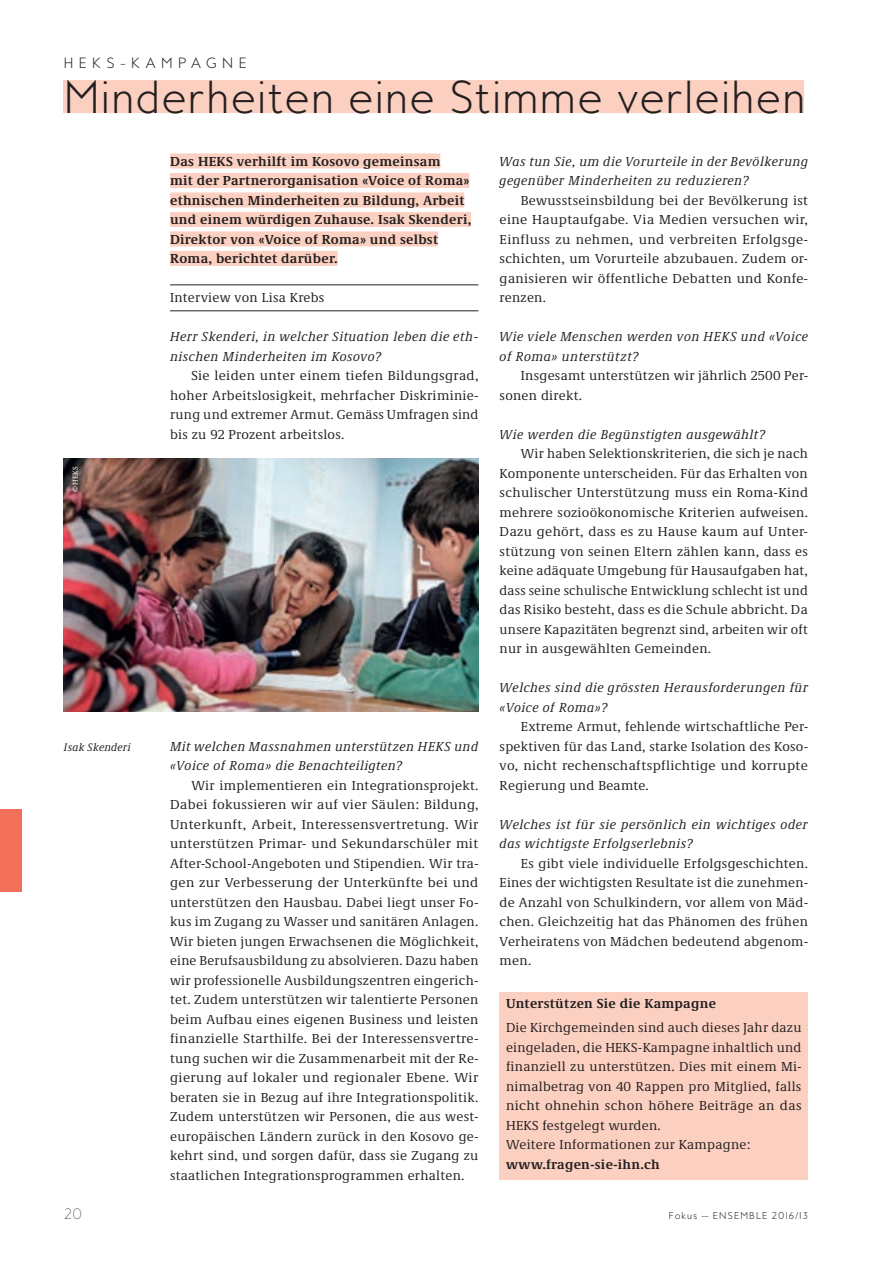
<style>
.page{position:relative;width:893px;height:1263px;background:#fff}
.page>*{position:absolute;margin:0;border:0;box-sizing:border-box;transform-origin:0 0}
.t1{font:300 42px "MB Empire";letter-spacing:.03em;color:#231f20}
.t2{font:13.5px/19.5px "Demos Next Pro";letter-spacing:.02em;color:#231f20;text-align:justify}
.t3{font:italic 13.5px/19.5px "Demos Next Pro";letter-spacing:.04em;color:#231f20}
.t4{font:700 13.5px/19.5px "Demos Next Pro";letter-spacing:.02em;color:#231f20}
.t5{font:300 13.5px "MB Empire";letter-spacing:.4em;color:#231f20}
.t6{font:100 13.5px "MB Empire";color:#231f20}
.t7{font:italic 11.25px "Demos Next Pro";letter-spacing:.02em;color:#231f20}
.t8{font:300 9px "MB Empire";letter-spacing:.11em;color:#231f20}
.t9{font:7.5px "Demos Next Pro";color:#fff}
</style>
<div class="page">
<div style="left:500px;top:992px;width:308px;height:188px;background:#fbd0c0"></div>
<div style="left:170px;top:153px;width:270px;height:15px;background:#fbd0c0"></div>
<div style="left:170px;top:173px;width:299px;height:15px;background:#fbd0c0"></div>
<div style="left:170px;top:192px;width:294px;height:15px;background:#fbd0c0"></div>
<div style="left:170px;top:212px;width:301px;height:15px;background:#fbd0c0"></div>
<div style="left:170px;top:231px;width:268px;height:15px;background:#fbd0c0"></div>
<div style="left:170px;top:251px;width:168px;height:15px;background:#fbd0c0"></div>
<hr style="left:170px;top:285px;width:308px;height:1px;background:#231f20">
<hr style="left:170px;top:311px;width:308px;height:1px;background:#231f20">
<div style="left:64px;top:80px;width:740px;height:33px;background:#fbd0c0"></div>
<img style="left:64px;top:458px;width:414px;height:254px">
<div style="left:0;top:809px;width:21px;height:82px;background:#f26f59"></div>
<p class="t5" style="left:64px;top:54px;width:185px">HEKS-KAMPAGNE</p>
<h1 class="t1" style="left:64px;top:70px;width:743px">Minderheiten eine Stimme verleihen</h1>
<p class="t9" style="left:70px;top:492px;width:27px;rotate:-90deg">© HEKS</p>
<p class="t7" style="left:64px;top:739px;width:68px">Isak Skenderi</p>
<p class="t4" style="left:170px;top:150px;width:303px">Das HEKS verhilft im Kosovo gemeinsam<br>mit der Partnerorganisation «Voice of Roma» ethnischen Minderheiten zu Bildung, Arbeit und einem würdigen Zuhause. Isak Skenderi, Direktor von «Voice of Roma» und selbst Roma, berichtet darüber.</p>
<p class="t2" style="left:170px;top:287px;width:156px">Interview von Lisa Krebs</p>
<p class="t3" style="left:170px;top:326px;width:310px">Herr Skenderi, in welcher Situation leben die eth&shy;nischen Minderheiten im Kosovo?</p>
<p class="t2" style="left:170px;top:365px;width:310px;text-indent:21px">Sie leiden unter einem tiefen Bildungsgrad, hoher Arbeitslosigkeit, mehrfacher Diskriminie&shy;rung und extremer Armut. Gemäss Umfragen sind bis zu 92 Prozent arbeitslos.</p>
<p class="t3" style="left:170px;top:736px;width:310px">Mit welchen Massnahmen unterstützen HEKS und «Voice of Roma» die Benachteiligten?</p>
<p class="t2" style="left:170px;top:775px;width:310px;text-indent:21px">Wir implementieren ein Integrationsprojekt.<br>Dabei fokussieren wir auf vier Säulen: Bildung, Unterkunft, Arbeit, Interessensvertretung. Wir unterstützen Primar- und Sekundarschüler mit After-School-Angeboten und Stipendien. Wir tra&shy;gen zur Verbesserung der Unterkünfte bei und unterstützen den Hausbau. Dabei liegt unser Fo&shy;kus im Zugang zu Wasser und sanitären Anlagen.<br>Wir bieten jungen Erwachsenen die Möglichkeit, eine Berufsausbildung zu absolvieren. Dazu haben wir professionelle Ausbildungszentren eingerich&shy;tet. Zudem unterstützen wir talentierte Personen beim Aufbau eines eigenen Business und leisten finanzielle Starthilfe. Bei der Interessensvertre&shy;tung suchen wir die Zusammenarbeit mit der Re&shy;gierung auf lokaler und regionaler Ebene. Wir beraten sie in Bezug auf ihre Integrationspolitik.<br>Zudem unterstützen wir Personen, die aus west&shy;europäischen Ländern zurück in den Kosovo ge&shy;kehrt sind, und sorgen dafür, dass sie Zugang zu staatlichen Integrationsprogrammen erhalten.</p>
<p class="t3" style="left:500px;top:151px;width:310px">Was tun Sie, um die Vorurteile in der Bevölkerung gegenüber Minderheiten zu reduzieren?</p>
<p class="t2" style="left:500px;top:190px;width:310px;text-indent:21px">Bewusstseinsbildung bei der Bevölkerung ist eine Hauptaufgabe. Via Medien versuchen wir, Einfluss zu nehmen, und verbreiten Erfolgsge&shy;schichten, um Vorurteile abzubauen. Zudem or&shy;ganisieren wir öffentliche Debatten und Konfe&shy;renzen.</p>
<p class="t3" style="left:500px;top:326px;width:310px">Wie viele Menschen werden von HEKS und «Voice of Roma» unterstützt?</p>
<p class="t2" style="left:500px;top:365px;width:310px;text-indent:21px">Insgesamt unterstützen wir jährlich 2500 Per&shy;sonen direkt.</p>
<p class="t3" style="left:500px;top:424px;width:267px">Wie werden die Begünstigten ausgewählt?</p>
<p class="t2" style="left:500px;top:443px;width:310px;text-indent:21px">Wir haben Selektionskriterien, die sich je nach Komponente unterscheiden. Für das Erhalten von schulischer Unterstützung muss ein Roma-Kind mehrere sozioökonomische Kriterien aufweisen.<br>Dazu gehört, dass es zu Hause kaum auf Unter&shy;stützung von seinen Eltern zählen kann, dass es keine adäquate Umgebung für Hausaufgaben hat, dass seine schulische Entwicklung schlecht ist und das Risiko besteht, dass es die Schule abbricht. Da unsere Kapazitäten begrenzt sind, arbeiten wir oft nur in ausgewählten Gemeinden.</p>
<p class="t3" style="left:500px;top:677px;width:310px">Welches sind die grössten Herausforderungen für «Voice of Roma»?</p>
<p class="t2" style="left:500px;top:716px;width:310px;text-indent:21px">Extreme Armut, fehlende wirtschaftliche Per&shy;spektiven für das Land, starke Isolation des Koso&shy;vo, nicht rechenschaftspflichtige und korrupte Regierung und Beamte.</p>
<p class="t3" style="left:500px;top:814px;width:310px">Welches ist für sie persönlich ein wichtiges oder das wichtigste Erfolgserlebnis?</p>
<p class="t2" style="left:500px;top:853px;width:310px;text-indent:21px">Es gibt viele individuelle Erfolgsgeschichten.<br>Eines der wichtigsten Resultate ist die zunehmen&shy;de Anzahl von Schulkindern, vor allem von Mäd&shy;chen. Gleichzeitig hat das Phänomen des frühen Verheiratens von Mädchen bedeutend abgenom&shy;men.</p>
<p class="t4" style="left:506px;top:993px;width:211px">Unterstützen Sie die Kampagne</p>
<p class="t2" style="left:506px;top:1017px;width:297px;text-align:left">Die Kirchgemeinden sind auch dieses Jahr dazu eingeladen, die HEKS-Kampagne inhaltlich und finanziell zu unterstützen. Dies mit einem Mi&shy;nimalbetrag von 40 Rappen pro Mitglied, falls nicht ohnehin schon höhere Beiträge an das HEKS festgelegt wurden.<br>Weitere Informationen zur Kampagne:</p>
<p class="t4" style="left:506px;top:1153px;width:155px">www.fragen-sie-ihn.ch</p>
<p class="t6" style="left:64px;top:1205px;width:20px">20</p>
<p class="t8" style="left:669px;top:1209px;width:141px">Fokus —– ENSEMBLE 2016/13</p>
</div>
